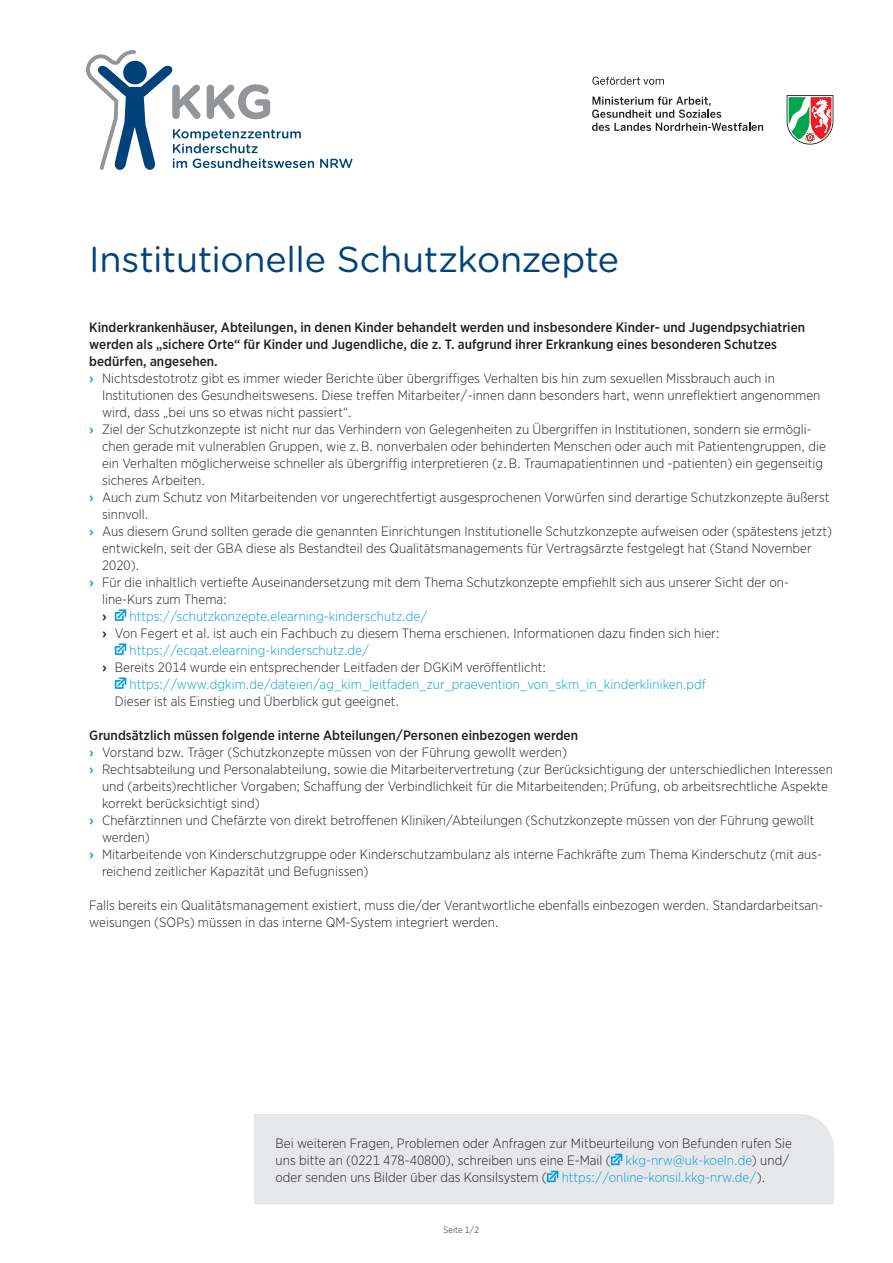
<style>
.page{position:relative;width:893px;height:1263px;background:#fff}
.page>*{position:absolute;margin:0;border:0;box-sizing:border-box;transform-origin:0 0}
.t1{font:36px "Gotham Rounded";letter-spacing:-.015em;color:#004279}
.t2{font:300 13.5px/17px "Gotham Narrow";letter-spacing:.005em;color:#231f20}
.t3{font:500 13.5px/17px "Gotham Narrow";letter-spacing:.005em;color:#231f20}
.t4{font:300 13.5px "Gotham Narrow";letter-spacing:.005em;color:#069edb}
.t5{font:500 13.5px "Gotham Rounded";color:#231f20}
.t6{font:300 9px "Gotham Narrow";letter-spacing:.005em;color:#231f20}
.s1{font-family:"Gotham Rounded";color:#069edb}
.s2{font-weight:300}
.s3{font-family:"Gotham Rounded";font-weight:500;color:#069edb}
.s4{font-family:"Gotham Rounded";font-weight:500}
.s5{color:#069edb}
</style>
<div class="page">
<svg style="left:86px;top:50px;width:228px;height:120px"></svg>
<svg style="left:320px;top:159px;width:32px;height:9px"></svg>
<svg style="left:115px;top:609px;width:11px;height:12px"></svg>
<svg style="left:115px;top:643px;width:11px;height:12px"></svg>
<svg style="left:115px;top:677px;width:11px;height:12px"></svg>
<div style="left:254px;top:1114px;width:579px;height:89px;background:#e6e7e9"></div>
<svg style="left:611px;top:1154px;width:11px;height:11px"></svg>
<svg style="left:547px;top:1171px;width:11px;height:11px"></svg>
<svg style="left:787px;top:95px;width:46px;height:50px"></svg>
<svg style="left:592px;top:97px;width:171px;height:34px"></svg>
<svg style="left:592px;top:77px;width:72px;height:8px"></svg>
<h1 class="t1" style="left:89px;top:235px;width:531px">Institutionelle Schutzkonzepte</h1>
<p class="t3" style="left:89px;top:318px;width:717px">Kinderkrankenhäuser, Abteilungen, in denen Kinder behandelt werden und insbesondere Kinder- und Jugendpsychiatrien werden als „sichere Orte“ für Kinder und Jugendliche, die z. T. aufgrund ihrer Erkrankung eines besonderen Schutzes bedürfen, angesehen.<br><span class="s1">›</span> <span class="s2">Nichtsdestotrotz gibt es immer wieder Berichte über übergriffiges Verhalten bis hin zum sexuellen Missbrauch auch in</span></p>
<p class="t2" style="left:102px;top:386px;width:720px">Institutionen des Gesundheitswesens. Diese treffen Mitarbeiter/-innen dann besonders hart, wenn unreflektiert angenommen</p>
<p class="t2" style="left:102px;top:403px;width:251px">wird, dass „bei uns so etwas nicht passiert“.</p>
<p class="t2" style="left:89px;top:420px;width:724px"><span class="s3">›</span> Ziel der Schutzkonzepte ist nicht nur das Verhindern von Gelegenheiten zu Übergriffen in Institutionen, sondern sie ermögli-</p>
<p class="t2" style="left:102px;top:437px;width:725px">chen gerade mit vulnerablen Gruppen, wie z. B. nonverbalen oder behinderten Menschen oder auch mit Patientengruppen, die</p>
<p class="t2" style="left:102px;top:454px;width:723px">ein Verhalten möglicherweise schneller als übergriffig interpretieren (z. B. Traumapatientinnen und -patienten) ein gegenseitig</p>
<p class="t2" style="left:102px;top:471px;width:105px">sicheres Arbeiten.</p>
<p class="t2" style="left:89px;top:488px;width:742px"><span class="s3">›</span> Auch zum Schutz von Mitarbeitenden vor ungerechtfertigt ausgesprochenen Vorwürfen sind derartige Schutzkonzepte äußerst</p>
<p class="t2" style="left:102px;top:505px;width:48px">sinnvoll.</p>
<p class="t2" style="left:89px;top:522px;width:744px"><span class="s3">›</span> Aus diesem Grund sollten gerade die genannten Einrichtungen Institutionelle Schutzkonzepte aufweisen oder (spätestens jetzt)</p>
<p class="t2" style="left:102px;top:539px;width:711px">entwickeln, seit der GBA diese als Bestandteil des Qualitätsmanagements für Vertragsärzte festgelegt hat (Stand November</p>
<p class="t2" style="left:102px;top:556px;width:39px">2020).</p>
<p class="t2" style="left:89px;top:573px;width:701px"><span class="s3">›</span> Für die inhaltlich vertiefte Auseinandersetzung mit dem Thema Schutzkonzepte empfiehlt sich aus unserer Sicht der on-</p>
<p class="t2" style="left:102px;top:590px;width:126px">line-Kurs zum Thema:</p>
<p class="t5" style="left:102px;top:606px;width:6px">›</p>
<p class="t4" style="left:130px;top:608px;width:299px">https://schutzkonzepte.elearning-kinderschutz.de/</p>
<p class="t2" style="left:102px;top:624px;width:619px"><span class="s4">›</span> Von Fegert et al. ist auch ein Fachbuch zu diesem Thema erschienen. Informationen dazu finden sich hier:</p>
<p class="t4" style="left:130px;top:642px;width:241px">https://ecqat.elearning-kinderschutz.de/</p>
<p class="t2" style="left:102px;top:658px;width:446px"><span class="s4">›</span> Bereits 2014 wurde ein entsprechender Leitfaden der DGKiM veröffentlicht:</p>
<p class="t4" style="left:130px;top:676px;width:578px">https://www.dgkim.de/dateien/ag_kim_leitfaden_zur_praevention_von_skm_in_kinderkliniken.pdf</p>
<p class="t2" style="left:115px;top:692px;width:286px">Dieser ist als Einstieg und Überblick gut geeignet.</p>
<p class="t3" style="left:89px;top:726px;width:490px">Grundsätzlich müssen folgende interne Abteilungen/Personen einbezogen werden</p>
<p class="t2" style="left:89px;top:743px;width:479px"><span class="s3">›</span> Vorstand bzw. Träger (Schutzkonzepte müssen von der Führung gewollt werden)</p>
<p class="t2" style="left:89px;top:760px;width:745px"><span class="s3">›</span> Rechtsabteilung und Personalabteilung, sowie die Mitarbeitervertretung (zur Berücksichtigung der unterschiedlichen Interessen</p>
<p class="t2" style="left:102px;top:777px;width:727px">und (arbeits)rechtlicher Vorgaben; Schaffung der Verbindlichkeit für die Mitarbeitenden; Prüfung, ob arbeitsrechtliche Aspekte</p>
<p class="t2" style="left:102px;top:794px;width:159px">korrekt berücksichtigt sind)</p>
<p class="t2" style="left:89px;top:811px;width:726px"><span class="s3">›</span> Chefärztinnen und Chefärzte von direkt betroffenen Kliniken/Abteilungen (Schutzkonzepte müssen von der Führung gewollt</p>
<p class="t2" style="left:102px;top:828px;width:49px">werden)</p>
<p class="t2" style="left:89px;top:845px;width:734px"><span class="s3">›</span> Mitarbeitende von Kinderschutzgruppe oder Kinderschutzambulanz als interne Fachkräfte zum Thema Kinderschutz (mit aus-</p>
<p class="t2" style="left:102px;top:862px;width:268px">reichend zeitlicher Kapazität und Befugnissen)</p>
<p class="t2" style="left:89px;top:896px;width:736px">Falls bereits ein Qualitätsmanagement existiert, muss die/der Verantwortliche ebenfalls einbezogen werden. Standardarbeitsan&shy;weisungen (SOPs) müssen in das interne QM-System integriert werden.</p>
<p class="t2" style="left:276px;top:1134px;width:518px">Bei weiteren Fragen, Problemen oder Anfragen zur Mitbeurteilung von Befunden rufen Sie uns bitte an (0221 478-40800), schreiben uns eine E-Mail ( <span class="s5">kkg-nrw@uk-koeln.de</span>) und/ oder senden uns Bilder über das Konsilsystem ( <span class="s5">https://online-konsil.kkg-nrw.de/</span>).</p>
<p class="t6" style="left:444px;top:1224px;width:37px">Seite 1/2</p>
</div>
